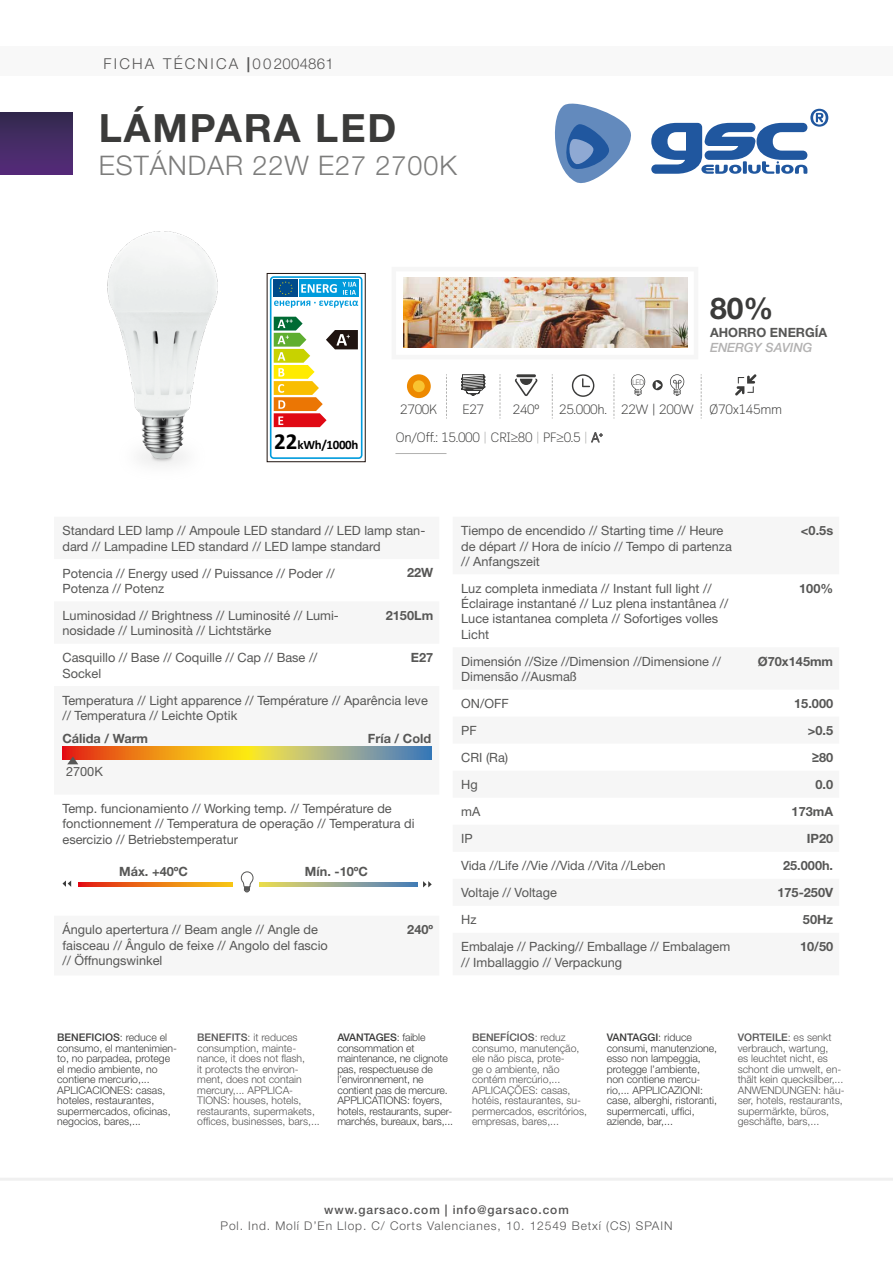
<style>
.page{position:relative;width:893px;height:1263px;background:#fff}
.page>*{position:absolute;margin:0;border:0;box-sizing:border-box;transform-origin:0 0}
.t1{font:700 39px "Helvetica Neue";letter-spacing:.05em;color:#3b3b3a}
.t2{font:700 30px "Helvetica Neue";color:#3b3b3a}
.t3{font:300 27px "Helvetica Neue";letter-spacing:.035em;color:#7c7c7b}
.t4{font:300 15px "Helvetica Neue";letter-spacing:.15em;color:#565555}
.t5{font:300 13.5px/27.8px "Cloud";letter-spacing:-.025em;color:#3b3b3a}
.t6{font:700 12.9px "Calibri";letter-spacing:-.025em;color:#000}
.t7{font:12.75px/15.3px "Helvetica Neue";color:#575756}
.t8{font:700 12.75px "Helvetica Neue";color:#575756}
.t9{font:italic 500 12.75px "Helvetica Neue";color:#b3b2b2}
.t10{font:300 12px "Helvetica Neue";letter-spacing:.075em;color:#565555}
.t11{font:500 12px "Helvetica Neue";letter-spacing:.075em;color:#565555}
.t12{font:300 10.5px/10.5px "Helvetica Neue";color:#3b3b3a}
.t13{font:300 10.5px/10.5px "Helvetica Neue";color:#565555}
.t14{font:300 7.5px "Open Sans";color:#3b3b3a}
.s1{font-weight:700}
.s2{font-size:22.95px}
.s3{color:#b1b1b0}
.s4{color:#565555}
.s5{font-family:"Arial"}
.s6{font-weight:500}
</style>
<div class="page">
<svg style="left:651px;top:109px;width:177px;height:65px"></svg>
<svg style="left:554px;top:103px;width:77px;height:81px"></svg>
<hr style="left:0;top:1178px;width:893px;height:3px;background:#f0f0f0">
<div style="left:0;top:47px;width:893px;height:29px;background:#f8f8f8"></div>
<div style="left:0;top:113px;width:73px;height:62px;background:linear-gradient(to bottom,#332a4f,#562b7b)"></div>
<svg style="left:62px;top:746px;width:370px;height:147px"></svg>
<svg style="left:63px;top:747px;width:369px;height:12px;background:#c79e4d"></svg>
<svg style="left:241px;top:872px;width:12px;height:20px"></svg>
<svg style="left:79px;top:883px;width:154px;height:3px"></svg>
<svg style="left:260px;top:883px;width:158px;height:3px"></svg>
<svg style="left:423px;top:881px;width:9px;height:6px"></svg>
<svg style="left:63px;top:880px;width:8px;height:7px"></svg>
<svg style="left:67px;top:756px;width:11px;height:8px"></svg>
<img style="left:107px;top:231px;width:111px;height:234px">
<svg style="left:446px;top:374px;width:1px;height:44px"></svg>
<svg style="left:500px;top:374px;width:1px;height:44px"></svg>
<svg style="left:552px;top:374px;width:1px;height:44px"></svg>
<svg style="left:614px;top:374px;width:1px;height:44px"></svg>
<svg style="left:701px;top:374px;width:1px;height:44px"></svg>
<hr style="left:395px;top:453px;width:51px;height:1px;background:#b1b1b0">
<div style="left:407px;top:374px;width:24px;height:24px;background:#ed8900;border-radius:50%"></div>
<div style="left:413px;top:380px;width:12px;height:12px;background:#f9c330;border-radius:50%"></div>
<svg style="left:461px;top:374px;width:24px;height:22px"></svg>
<hr style="left:516px;top:374px;width:20px;height:3px;background:#3b3b3a">
<svg style="left:515px;top:378px;width:22px;height:18px"></svg>
<svg style="left:572px;top:374px;width:22px;height:23px"></svg>
<svg style="left:631px;top:374px;width:14px;height:22px"></svg>
<svg style="left:670px;top:374px;width:14px;height:22px"></svg>
<svg style="left:652px;top:380px;width:11px;height:10px"></svg>
<svg style="left:735px;top:374px;width:21px;height:21px"></svg>
<svg style="left:591px;top:432px;width:12px;height:11px"></svg>
<img style="left:404px;top:277px;width:284px;height:70px">
<svg style="left:267px;top:273px;width:98px;height:189px"></svg>
<div style="left:271px;top:277px;width:90px;height:181px;background:#fff;border-radius:3px"></div>
<div style="left:270px;top:276px;width:92px;height:183px;border:2px solid #009bdc;border-radius:3px"></div>
<svg style="left:274px;top:317px;width:84px;height:110px"></svg>
<div style="left:274px;top:280px;width:24px;height:17px;background:#004b8b"></div>
<svg style="left:279px;top:281px;width:14px;height:14px"></svg>
<div style="left:299px;top:280px;width:60px;height:17px;background:#009bdc"></div>
<svg style="left:301px;top:282px;width:55px;height:13px"></svg>
<svg style="left:274px;top:301px;width:84px;height:7px"></svg>
<p class="t4" style="left:103px;top:54px;width:232px">FICHA TÉCNICA <span class="s1">|</span>002004861</p>
<h1 class="t1" style="left:99px;top:103px;width:299px">LÁMPARA LED</h1>
<h3 class="t3" style="left:99px;top:149px;width:360px">ESTÁNDAR 22W E27 2700K</h3>
<p class="t14" style="left:632px;top:377px;width:14px">LED</p>
<h2 class="t2" style="left:710px;top:289px;width:65px">80%</h2>
<p class="t8" style="left:710px;top:324px;width:119px">AHORRO ENERGÍA</p>
<p class="t9" style="left:710px;top:340px;width:104px">ENERGY SAVING</p>
<p class="t6" style="left:274px;top:436px;width:86px"><span class="s2">22</span>kWh/1000h</p>
<p class="t5" style="left:395px;top:397px;width:388px;text-indent:164px">25.000h. 22W | 200W Ø70x145mm<br>On/Off.: 15.000 <span class="s3">|</span> CRI<span class="s4">≥</span>80 <span class="s3">|</span> PF<span class="s4">≥</span>0.5 <span class="s3">|</span> <span class="s4">A</span><sup>+</sup></p>
<p class="t5" style="left:400px;top:397px;width:39px">2700K</p>
<p class="t5" style="left:462px;top:397px;width:23px">E27</p>
<p class="t5" style="left:513px;top:397px;width:28px">240º</p>
<p class="t7" style="left:63px;top:523px;width:364px">Standard LED lamp // Ampoule LED standard // LED lamp stan&shy;dard // Lampadine LED standard // LED lampe standard</p>
<p class="t7" style="left:63px;top:565px;width:274px">Potencia // Energy used // Puissance // Poder //<br>Potenza // Potenz</p>
<p class="t8" style="left:407px;top:565px;width:28px">22W</p>
<p class="t7" style="left:63px;top:607px;width:278px">Luminosidad // Brightness // Luminosité // Lumi&shy;nosidade // Luminosità // Lichtstärke</p>
<p class="t8" style="left:386px;top:607px;width:49px">2150Lm</p>
<p class="t7" style="left:63px;top:650px;width:256px">Casquillo // Base // Coquille // Cap // Base //<br>Sockel</p>
<p class="t8" style="left:411px;top:650px;width:24px">E27</p>
<p class="t7" style="left:63px;top:692px;width:367px">Temperatura // Light apparence // Température // Aparência leve // Temperatura // Leichte Optik</p>
<p class="t8" style="left:63px;top:730px;width:87px">Cálida / Warm</p>
<p class="t8" style="left:368px;top:730px;width:65px">Fría / Cold</p>
<p class="t7" style="left:66px;top:764px;width:38px">2700K</p>
<p class="t7" style="left:63px;top:801px;width:354px">Temp. funcionamiento // Working temp. // Température de fonctionnement // Temperatura de operação // Temperatura di esercizio // Betriebstemperatur</p>
<p class="t8" style="left:119px;top:863px;width:70px">Máx. +40ºC</p>
<p class="t8" style="left:305px;top:863px;width:64px">Mín. -10ºC</p>
<p class="t7" style="left:63px;top:922px;width:267px">Ángulo apertertura // Beam angle // Angle de faisceau // Ângulo de feixe // Angolo del fascio // Öffnungswinkel</p>
<p class="t8" style="left:407px;top:922px;width:27px">240º</p>
<p class="t7" style="left:461px;top:523px;width:272px">Tiempo de encendido // Starting time // Heure de départ // Hora de início // Tempo di partenza // Anfangszeit</p>
<p class="t8" style="left:801px;top:523px;width:34px">&lt;0.5s</p>
<p class="t7" style="left:461px;top:580px;width:269px">Luz completa inmediata // Instant full light // Éclairage instantané // Luz plena instantânea // Luce istantanea completa // Sofortiges volles Licht</p>
<p class="t8" style="left:799px;top:580px;width:36px">100%</p>
<p class="t7" style="left:461px;top:653px;width:261px">Dimensión //Size //Dimension //Dimensione //<br>Dimensão //Ausmaß</p>
<p class="t8" style="left:758px;top:653px;width:77px">Ø70x145mm</p>
<p class="t7" style="left:461px;top:696px;width:49px">ON/OFF</p>
<p class="t8" style="left:794px;top:696px;width:40px">15.000</p>
<p class="t7" style="left:461px;top:723px;width:17px">PF</p>
<p class="t8" style="left:808px;top:723px;width:27px">&gt;0.5</p>
<p class="t7" style="left:461px;top:750px;width:48px">CRI (Ra)</p>
<p class="t8" style="left:812px;top:750px;width:23px"><span class="s5">≥</span>80</p>
<p class="t7" style="left:461px;top:777px;width:18px">Hg</p>
<p class="t8" style="left:815px;top:777px;width:19px">0.0</p>
<p class="t7" style="left:461px;top:804px;width:21px">mA</p>
<p class="t8" style="left:792px;top:804px;width:43px">173mA</p>
<p class="t7" style="left:461px;top:831px;width:13px">IP</p>
<p class="t8" style="left:807px;top:831px;width:28px">IP20</p>
<p class="t7" style="left:461px;top:858px;width:206px">Vida //Life //Vie //Vida //Vita //Leben</p>
<p class="t8" style="left:783px;top:858px;width:52px">25.000h.</p>
<p class="t7" style="left:461px;top:885px;width:97px">Voltaje // Voltage</p>
<p class="t8" style="left:777px;top:885px;width:57px">175-250V</p>
<p class="t7" style="left:461px;top:912px;width:17px">Hz</p>
<p class="t8" style="left:803px;top:912px;width:32px">50Hz</p>
<p class="t7" style="left:461px;top:939px;width:270px">Embalaje // Packing// Emballage // Embalagem // Imballaggio // Verpackung</p>
<p class="t8" style="left:800px;top:939px;width:35px">10/50</p>
<p class="t12" style="left:57px;top:1032px;width:121px"><span class="s6">BENEFICIOS</span>: reduce el consumo, el mantenimien&shy;to, no parpadea, protege el medio ambiente, no contiene mercurio,...<br>APLICACIONES: casas, hoteles, restaurantes, supermercados, oficinas, negocios, bares,...</p>
<p class="t13" style="left:197px;top:1032px;width:124px"><span class="s6">BENEFITS</span>: it reduces consumption, mainte&shy;nance, it does not flash,<br>it protects the environ&shy;ment, does not contain mercury,... APPLICA-<br>TIONS: houses, hotels, restaurants, supermakets, offices, businesses, bars,...</p>
<p class="t12" style="left:337px;top:1032px;width:117px"><span class="s6">AVANTAGES</span>: faible consommation et maintenance, ne clignote pas, respectueuse de l’environnement, ne contient pas de mercure.<br>APPLICATIONS: foyers, hotels, restaurants, super&shy;marchés, bureaux, bars,...</p>
<p class="t13" style="left:472px;top:1032px;width:116px"><span class="s6">BENEFÍCIOS</span>: reduz consumo, manutenção, ele não pisca, prote-<br>ge o ambiente, não contém mercúrio,...<br>APLICAÇÕES: casas, hotéis, restaurantes, su&shy;permercados, escritórios, empresas, bares,...</p>
<p class="t12" style="left:607px;top:1032px;width:112px"><span class="s6">VANTAGGI</span>: riduce consumi, manutenzione, esso non lampeggia, protegge l’ambiente, non contiene mercu&shy;rio,... APPLICAZIONI: case, alberghi, ristoranti, supermercati, uffici, aziende, bar,...</p>
<p class="t13" style="left:738px;top:1032px;width:108px"><span class="s6">VORTEILE</span>: es senkt verbrauch, wartung,<br>es leuchtet nicht, es schont die umwelt, en&shy;thält kein quecksilber,...<br>ANWENDUNGEN: häu&shy;ser, hotels, restaurants, supermärkte, büros, geschäfte, bars,...</p>
<p class="t11" style="left:324px;top:1202px;width:246px">www.garsaco.com | info@garsaco.com</p>
<p class="t10" style="left:221px;top:1219px;width:453px">Pol. Ind. Molí D’En Llop. C/ Corts Valencianes, 10. 12549 Betxí (CS) SPAIN</p>
</div>
